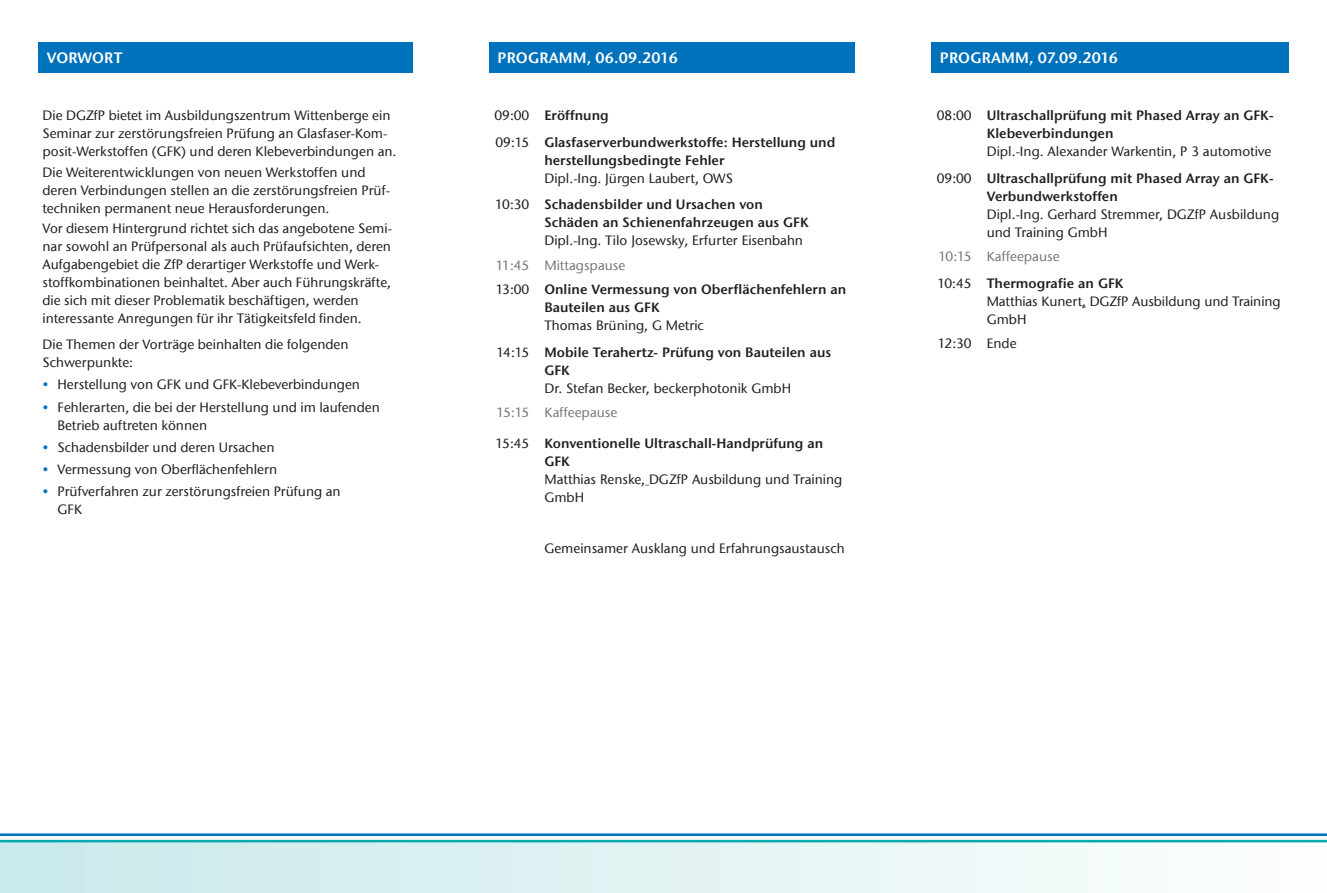
<style>
.page{position:relative;width:1327px;height:893px;background:#fff}
.page>*{position:absolute;margin:0;border:0;box-sizing:border-box;transform-origin:0 0}
.t1{font:15px "ITC Stone Sans Com Semi";letter-spacing:.01em;color:#fff}
.t2{font:500 13.5px/18px "ITC Stone Sans Com";color:#231f20}
.t3{font:13.5px/18px "ITC Stone Sans Com Semi";color:#231f20}
.t4{font:500 13.5px "ITC Stone Sans Com";color:#76787b}
.s1{color:#0072bc}
.s2{font-family:"ITC Stone Sans Com";font-weight:500}
</style>
<div class="page">
<div style="left:0;top:841px;width:1327px;height:52px;background:linear-gradient(to right,#c9e8ea,#fdfefe)"></div>
<hr style="left:0;top:833px;width:1327px;height:3px;background:#0072bc">
<hr style="left:0;top:840px;width:1327px;height:2px;background:#00aaad">
<div style="left:38px;top:43px;width:374px;height:30px;background:#0072bc"></div>
<div style="left:931px;top:43px;width:357px;height:30px;background:#0072bc"></div>
<div style="left:489px;top:43px;width:366px;height:30px;background:#0072bc"></div>
<p class="t1" style="left:47px;top:48px;width:77px">Vo rwo rt</p>
<p class="t2" style="left:43px;top:107px;width:355px">Die DGZfP bietet im Ausbildungszentrum Wittenberge ein<br>Seminar zur zerstörungsfreien Prüfung an Glasfaser-Kom&shy;posit-Werkstoffen (GFK) und deren Klebeverbindungen an.</p>
<p class="t2" style="left:43px;top:163px;width:349px">Die Weiterentwicklungen von neuen Werkstoffen und deren Verbindungen stellen an die zerstörungsfreien Prüf&shy;techniken permanent neue Herausforderungen.</p>
<p class="t2" style="left:43px;top:219px;width:351px">Vor diesem Hintergrund richtet sich das angebotene Semi&shy;nar sowohl an Prüfpersonal als auch Prüfaufsichten, deren Aufgabengebiet die ZfP derartiger Werkstoffe und Werk&shy;stoffkombinationen beinhaltet. Aber auch Führungskräfte, die sich mit dieser Problematik beschäftigen, werden interessante Anregungen für ihr Tätigkeitsfeld finden.</p>
<p class="t2" style="left:43px;top:335px;width:307px">Die Themen der Vorträge beinhalten die folgenden<br>Schwerpunkte:</p>
<p class="t2" style="left:43px;top:376px;width:319px"><span class="s1">•</span> Herstellung von GFK und GFK-Klebeverbindungen</p>
<p class="t2" style="left:58px;top:398px;width:324px;text-indent:-15px"><span class="s1">•</span> Fehlerarten, die bei der Herstellung und im laufenden<br>Betrieb auftreten können</p>
<p class="t2" style="left:43px;top:438px;width:234px"><span class="s1">•</span> Schadensbilder und deren Ursachen</p>
<p class="t2" style="left:43px;top:460px;width:236px"><span class="s1">•</span> Vermessung von Oberflächenfehlern</p>
<p class="t2" style="left:58px;top:483px;width:285px;text-indent:-15px"><span class="s1">•</span> Prüfverfahren zur zerstörungsfreien Prüfung an<br>GFK</p>
<p class="t1" style="left:497px;top:48px;width:182px">PRogramm, 06.09.2016</p>
<p class="t3" style="left:494px;top:102px;width:342px;line-height:26.5px"><span class="s2">09:00</span> Eröffnung<br><span class="s2">09:15</span> G lasfaserverbundwerkstoffe: Herstellung und</p>
<p class="t3" style="left:544px;top:151px;width:182px">herstellungsbedingte Fehler</p>
<p class="t2" style="left:544px;top:169px;width:190px">Dipl.-Ing. Jürgen Laubert, OWS</p>
<p class="t3" style="left:493px;top:196px;width:271px"><span class="s2">10:30</span> Schadensbilder und Ursachen von<br>S</p>
<p class="t3" style="left:552px;top:214px;width:241px">chäden an Schienenfahrzeugen aus GFK</p>
<p class="t2" style="left:544px;top:232px;width:260px">Dipl.-Ing. Tilo Josewsky, Erfurter Eisenbahn</p>
<p class="t4" style="left:496px;top:257px;width:131px">11:45 Mittagspause</p>
<p class="t3" style="left:544px;top:280px;width:303px;text-indent:-49px"><span class="s2">13:00</span> Online Vermessung von Oberflächenfehlern an<br>Bauteilen aus GFK</p>
<p class="t2" style="left:544px;top:317px;width:161px">Thomas Brüning, G Metric</p>
<p class="t3" style="left:493px;top:343px;width:339px"><span class="s2">14:15</span> Mobile Terahertz- Prüfung von Bauteilen aus<br>GFK</p>
<p class="t2" style="left:544px;top:379px;width:248px">Dr. Stefan Becker, beckerphotonik GmbH</p>
<p class="t4" style="left:496px;top:404px;width:122px">15:15 Kaffeepause</p>
<p class="t3" style="left:493px;top:434px;width:331px"><span class="s2">15:45</span> Konventionelle Ultraschall-Handprüfung an<br>GFK</p>
<p class="t2" style="left:544px;top:470px;width:299px">Matthias Renske, DGZfP Ausbildung und Training<br>GmbH</p>
<p class="t2" style="left:544px;top:539px;width:302px">Gemeinsamer Ausklang und Erfahrungsaustausch</p>
<p class="t1" style="left:940px;top:48px;width:180px">PRogramm, 07.09.2016</p>
<p class="t3" style="left:937px;top:107px;width:316px"><span class="s2">08:00</span> Ultraschallprüfung mit Phased Array an GFK</p>
<p class="t3" style="left:1269px;top:107px;width:6px">-</p>
<p class="t3" style="left:935px;top:125px;width:21px">K</p>
<p class="t3" style="left:995px;top:125px;width:120px">lebeverbindungen</p>
<p class="t2" style="left:986px;top:143px;width:286px">Dipl.-Ing. Alexander Warkentin, P 3 automotive</p>
<p class="t3" style="left:937px;top:169px;width:316px"><span class="s2">09:00</span> Ultraschallprüfung mit Phased Array an GFK</p>
<p class="t3" style="left:1269px;top:169px;width:6px">-</p>
<p class="t3" style="left:986px;top:187px;width:133px">Verbundwerkstoffen</p>
<p class="t2" style="left:986px;top:205px;width:294px">Dipl.-Ing. Gerhard Stremmer, DGZfP Ausbildung und Training GmbH</p>
<p class="t4" style="left:938px;top:248px;width:123px">10:15 Kaffeepause</p>
<p class="t3" style="left:937px;top:274px;width:170px"><span class="s2">10:45</span> Thermografie an GFK</p>
<p class="t2" style="left:986px;top:292px;width:295px">Matthias Kunert, DGZfP Ausbildung und Training<br>GmbH</p>
<p class="t2" style="left:938px;top:335px;width:80px">12:30 Ende</p>
</div>
